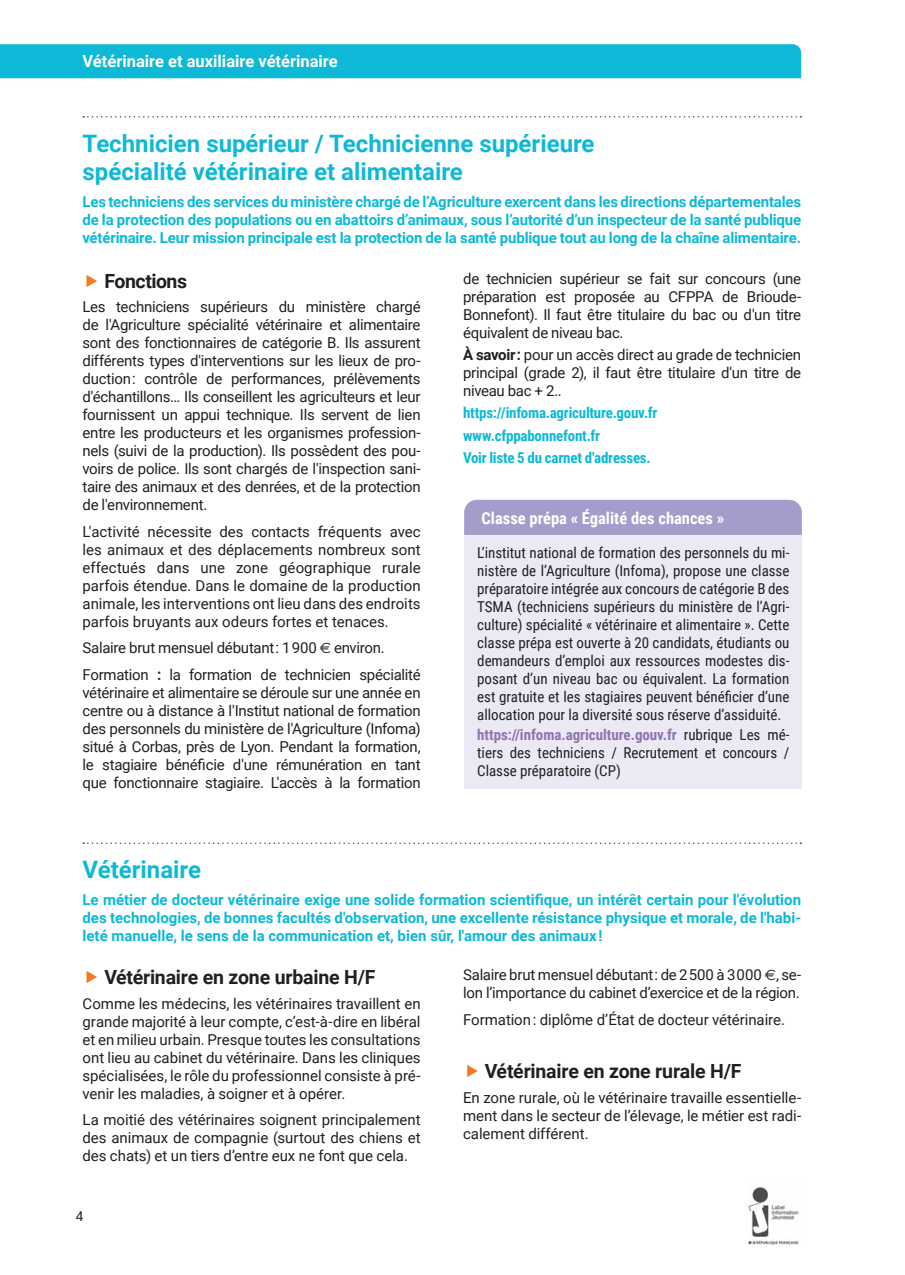
<style>
.page{position:relative;width:905px;height:1275px;background:#fff}
.page>*{position:absolute;margin:0;border:0;box-sizing:border-box;transform-origin:0 0}
.t1{font:700 24px/28.8px "Roboto";color:#0db9d6}
.t2{font:700 19.5px "Roboto";letter-spacing:-.01em;color:#231f20}
.t3{font:700 16.5px "Roboto";color:#fff}
.t4{font:700 16.5px "Roboto Condensed";color:#fff}
.t5{font:15px/18px "Roboto";letter-spacing:-.015em;color:#231f20;text-align:justify}
.t6{font:15px/18px "Roboto Condensed";letter-spacing:-.005em;color:#231f20;text-align:justify}
.t7{font:700 15px/18px "Roboto";color:#0db9d6;text-align:justify}
.t8{font:700 15px/22.2px "Roboto Condensed";letter-spacing:-.015em;color:#0db9d6}
.t9{font:13.5px "Roboto";color:#231f20}
.s1{font-family:"Euro Sans"}
.s2{font-weight:700}
.s3{font-weight:700;color:#8e74b2}
</style>
<div class="page">
<img style="left:747px;top:1187px;width:52px;height:58px">
<div style="left:0;top:44px;width:801px;height:34px;background:#0db9d6"></div>
<svg style="left:83px;top:842px;width:718px;height:2px"></svg>
<svg style="left:83px;top:116px;width:718px;height:2px"></svg>
<div style="left:464px;top:534px;width:338px;height:255px;background:#eae9f4"></div>
<div style="left:464px;top:500px;width:338px;height:35px;background:#a39dcc"></div>
<p class="t3" style="left:83px;top:50px;width:257px">Vétérinaire et auxiliaire vétérinaire</p>
<h1 class="t1" style="left:83px;top:128px;width:514px">Technicien supérieur / Technicienne supérieure spécialité vétérinaire et alimentaire</h1>
<p class="t7" style="left:83px;top:192px;width:720px">Les techniciens des services du ministère chargé de l’Agriculture exercent dans les directions départementales de la protection des populations ou en abattoirs d’animaux, sous l’autorité d’un inspecteur de la santé publique vétérinaire. Leur mission principale est la protection de la santé publique tout au long de la chaîne alimentaire.</p>
<h2 class="t2" style="left:104px;top:267px;width:84px">Fonctions</h2>
<p class="t5" style="left:83px;top:297px;width:340px">Les techniciens supérieurs du ministère chargé de l'Agriculture spécialité vétérinaire et alimentaire sont des fonctionnaires de catégorie B. Ils assurent différents types d'interventions sur les lieux de pro&shy;duction : contrôle de performances, prélèvements d'échantillons… Ils conseillent les agriculteurs et leur fournissent un appui technique. Ils servent de lien entre les producteurs et les organismes profession&shy;nels (suivi de la production). Ils possèdent des pou&shy;voirs de police. Ils sont chargés de l'inspection sani&shy;taire des animaux et des denrées, et de la protection de l'environnement.</p>
<p class="t5" style="left:83px;top:522px;width:340px">L'activité nécessite des contacts fréquents avec les animaux et des déplacements nombreux sont effectués dans une zone géographique rurale parfois étendue. Dans le domaine de la production animale, les interventions ont lieu dans des endroits parfois bruyants aux odeurs fortes et tenaces.</p>
<p class="t5" style="left:83px;top:634px;width:340px;line-height:26.5px">Salaire brut mensuel débutant : 1 900 <span class="s1">€</span> environ.<br>Formation <span class="s2">:</span> la formation de technicien spécialité</p>
<p class="t5" style="left:83px;top:683px;width:340px">vétérinaire et alimentaire se déroule sur une année en centre ou à distance à l'Institut national de formation des personnels du ministère de l'Agriculture (Infoma) situé à Corbas, près de Lyon. Pendant la formation, le stagiaire bénéficie d'une rémunération en tant que fonctionnaire stagiaire. L'accès à la formation</p>
<p class="t5" style="left:463px;top:269px;width:340px">de technicien supérieur se fait sur concours (une préparation est proposée au CFPPA de Brioude-Bonnefont). Il faut être titulaire du bac ou d'un titre équivalent de niveau bac.</p>
<p class="t5" style="left:463px;top:345px;width:340px"><span class="s2">À savoir :</span> pour un accès direct au grade de technicien principal (grade 2), il faut être titulaire d'un titre de niveau bac + 2..</p>
<p class="t8" style="left:463px;top:401px;width:196px">https://infoma.agriculture.gouv.fr www.cfppabonnefont.fr<br>Voir liste 5 du carnet d'adresses.</p>
<p class="t4" style="left:482px;top:506px;width:244px">Classe prépa « Égalité des chances »</p>
<p class="t6" style="left:477px;top:543px;width:314px">L’institut national de formation des personnels du mi&shy;nistère de l’Agriculture (Infoma), propose une classe préparatoire intégrée aux concours de catégorie B des TSMA (techniciens supérieurs du ministère de l’Agri&shy;culture) spécialité « vétérinaire et alimentaire ». Cette classe prépa est ouverte à 20 candidats, étudiants ou demandeurs d’emploi aux ressources modestes dis&shy;posant d’un niveau bac ou équivalent. La formation est gratuite et les stagiaires peuvent bénéficier d’une allocation pour la diversité sous réserve d’assiduité.</p>
<p class="t6" style="left:477px;top:725px;width:314px"><span class="s3">https://infoma.agriculture.gouv.fr</span> rubrique Les mé&shy;tiers des techniciens / Recrutement et concours / Classe préparatoire (CP)</p>
<h1 class="t1" style="left:83px;top:854px;width:120px">Vétérinaire</h1>
<p class="t7" style="left:83px;top:890px;width:720px">Le métier de docteur vétérinaire exige une solide formation scientifique, un intérêt certain pour l'évolution des technologies, de bonnes facultés d'observation, une excellente résistance physique et morale, de l'habi&shy;leté manuelle, le sens de la communication et, bien sûr, l'amour des animaux !</p>
<h2 class="t2" style="left:104px;top:964px;width:273px">Vétérinaire en zone urbaine H/F</h2>
<p class="t5" style="left:83px;top:994px;width:340px">Comme les médecins, les vétérinaires travaillent en grande majorité à leur compte, c’est-à-dire en libéral et en milieu urbain. Presque toutes les consultations ont lieu au cabinet du vétérinaire. Dans les cliniques spécialisées, le rôle du professionnel consiste à pré&shy;venir les maladies, à soigner et à opérer.</p>
<p class="t5" style="left:83px;top:1110px;width:340px">La moitié des vétérinaires soignent principalement des animaux de compagnie (surtout des chiens et des chats) et un tiers d’entre eux ne font que cela.</p>
<p class="t5" style="left:463px;top:965px;width:340px">Salaire brut mensuel débutant : de 2 500 à 3 000 <span class="s1">€</span>, se&shy;lon l’importance du cabinet d’exercice et de la région.</p>
<p class="t5" style="left:463px;top:1010px;width:323px">Formation : diplôme d’État de docteur vétérinaire.</p>
<h2 class="t2" style="left:485px;top:1057px;width:258px">Vétérinaire en zone rurale H/F</h2>
<p class="t5" style="left:463px;top:1087px;width:340px">En zone rurale, où le vétérinaire travaille essentielle&shy;ment dans le secteur de l’élevage, le métier est radi&shy;calement différent.</p>
<p class="t9" style="left:76px;top:1206px;width:9px">4</p>
</div>
